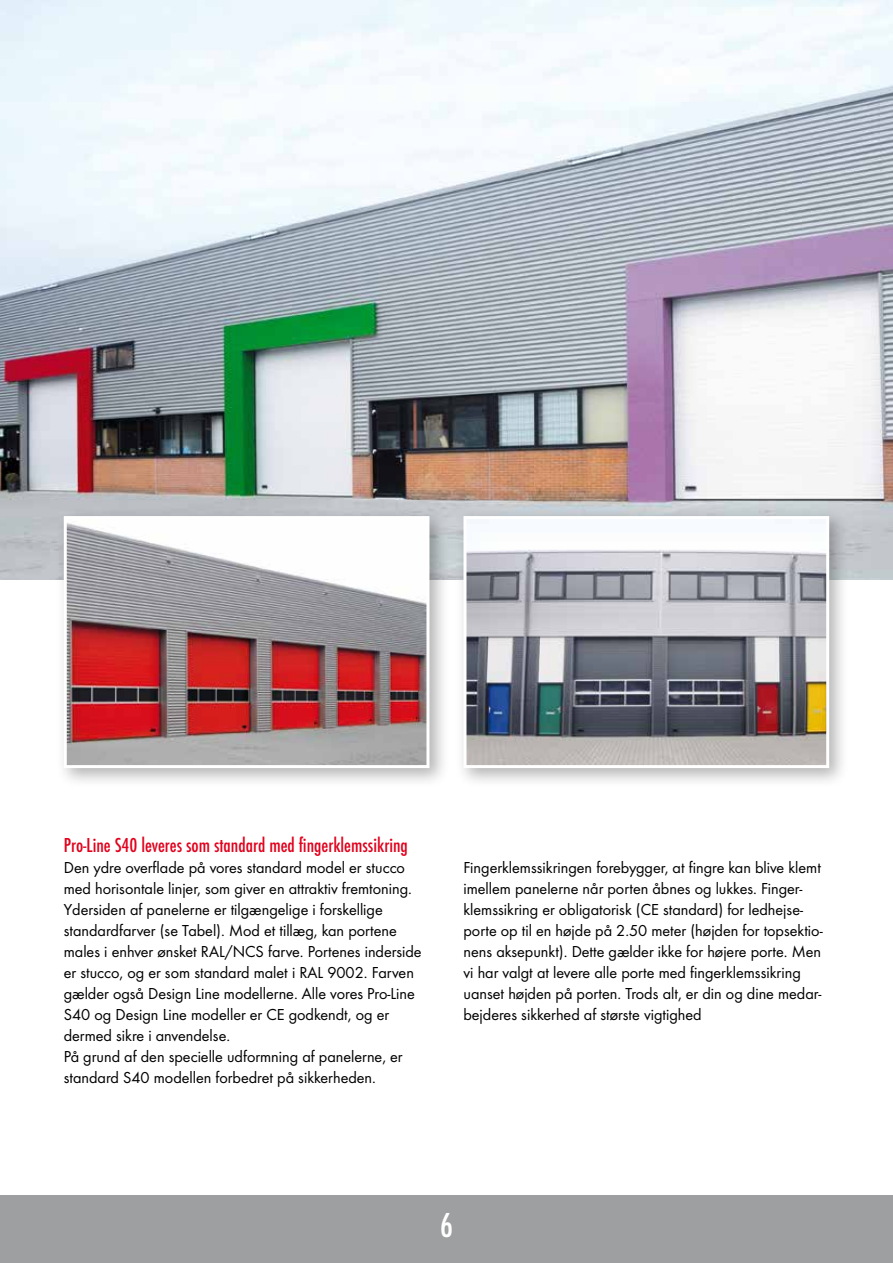
<style>
.page{position:relative;width:893px;height:1263px;background:#fff}
.page>*{position:absolute;margin:0;border:0;box-sizing:border-box;transform-origin:0 0}
.t1{font:500 36px "Futura Con";color:#fff}
.t2{font:500 21px "Futura Con";color:#e1021d}
.t3{font:16.5px/21px "Futura Boo";color:#000}
</style>
<div class="page">
<img style="left:0;top:0;width:893px;height:579px">
<div style="left:0;top:1195px;width:893px;height:68px;background:#9d9fa0"></div>
<div style="left:455px;top:508px;width:394px;height:280px;background:#000;opacity:.3"></div>
<img style="left:467px;top:520px;width:358px;height:244px">
<div style="left:463px;top:516px;width:366px;height:252px;border:3px solid #fff"></div>
<div style="left:55px;top:508px;width:395px;height:280px;background:#000;opacity:.3"></div>
<img style="left:68px;top:520px;width:357px;height:244px">
<div style="left:64px;top:516px;width:365px;height:252px;border:3px solid #fff"></div>
<p class="t2" style="left:64px;top:833px;width:346px">Pro-Line S40 leveres som standard med fingerklemssikring</p>
<p class="t3" style="left:64px;top:857px;width:359px">Den ydre overflade på vores standard model er stucco med horisontale linjer, som giver en attraktiv fremtoning.<br>Ydersiden af panelerne er tilgængelige i forskellige standardfarver (se Tabel). Mod et tillæg, kan portene males i enhver ønsket RAL/NCS farve. Portenes inderside er stucco, og er som standard malet i RAL 9002. Farven gælder også Design Line modellerne. Alle vores Pro-Line S40 og Design Line modeller er CE godkendt, og er dermed sikre i anvendelse.<br>På grund af den specielle udformning af panelerne, er standard S40 modellen forbedret på sikkerheden.</p>
<p class="t3" style="left:463px;top:857px;width:361px">Fingerklemssikringen forebygger, at fingre kan blive klemt imellem panelerne når porten åbnes og lukkes. Finger&shy;klemssikring er obligatorisk (CE standard) for ledhejse&shy;porte op til en højde på 2.50 meter (højden for topsektio&shy;nens aksepunkt). Dette gælder ikke for højere porte. Men vi har valgt at levere alle porte med fingerklemssikring uanset højden på porten. Trods alt, er din og dine medar&shy;bejderes sikkerhed af største vigtighed</p>
<h1 class="t1" style="left:440px;top:1205px;width:15px">6</h1>
</div>
